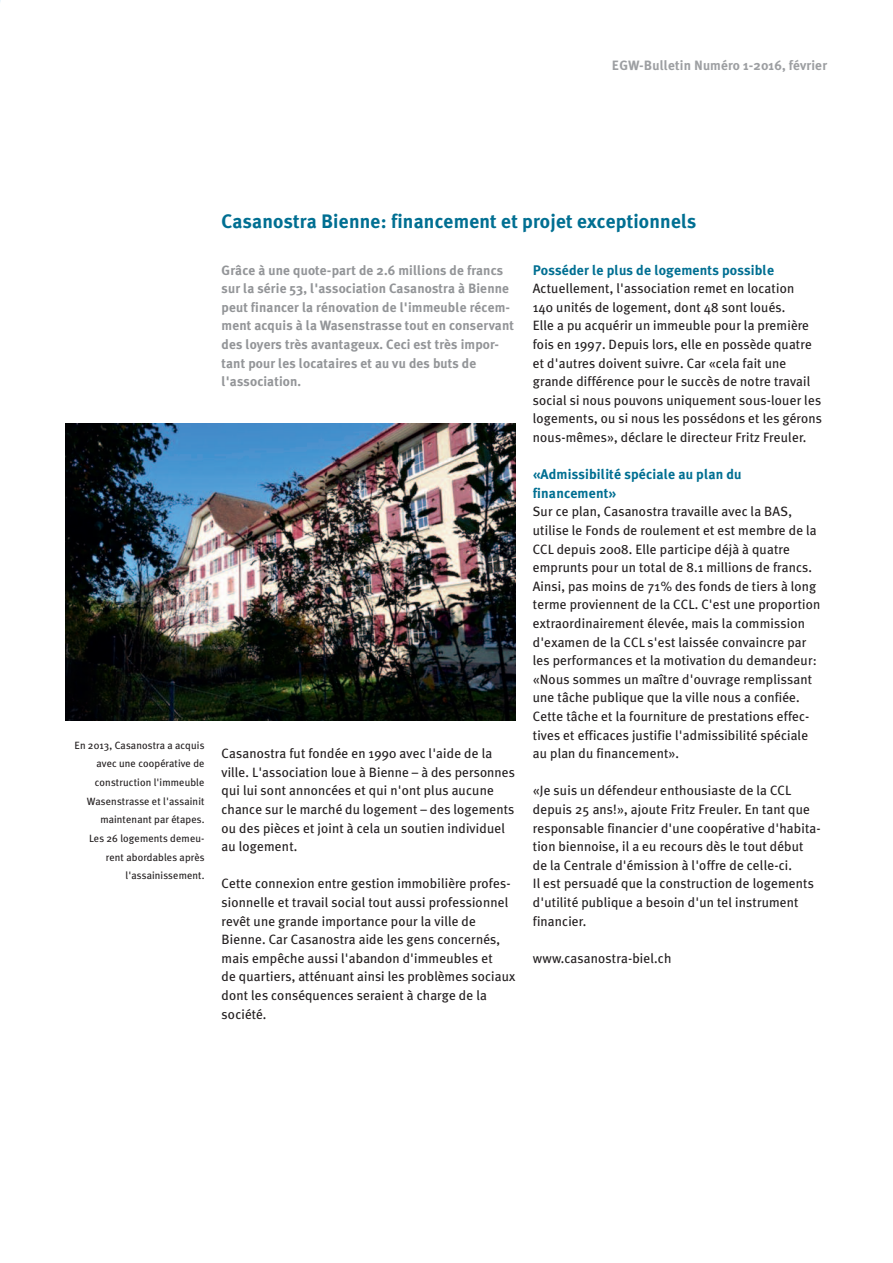
<style>
.page{position:relative;width:893px;height:1263px;background:#fff}
.page>*{position:absolute;margin:0;border:0;box-sizing:border-box;transform-origin:0 0}
.t1{font:700 19.5px "Meta Plus";letter-spacing:.01em;color:#006f92}
.t2{font:700 13.95px/18.6px "Meta Plus";letter-spacing:.01em;color:#006f92}
.t3{font:13.5px/18.6px "Meta Plus";letter-spacing:.01em;color:#231f20}
.t4{font:700 13.5px/18.6px "Meta Plus";letter-spacing:.01em;color:#939598}
.t5{font:700 13.5px "Meta Plus";letter-spacing:.01em;color:#9d9fa2}
.t6{font:10.5px/18.6px "Meta Plus";letter-spacing:.01em;color:#231f20;text-align:right}
</style>
<div class="page">
<img style="left:66px;top:423px;width:450px;height:298px">
<p class="t5" style="left:612px;top:57px;width:217px">EGW-Bulletin Numéro 1-2016, février</p>
<p class="t6" style="left:74px;top:736px;width:132px">En 2013, Casanostra a acquis avec une coopérative de construction l'immeuble<br>Wasenstrasse et l'assainit maintenant par étapes.<br>Les 26 logements demeu&shy;rent abordables après l'assainissement.</p>
<h1 class="t1" style="left:222px;top:210px;width:476px">Casanostra Bienne: financement et projet exceptionnels</h1>
<p class="t4" style="left:222px;top:261px;width:294px">Grâce à une quote-part de 2.6 millions de francs sur la série 53, l'association Casanostra à Bienne peut financer la rénovation de l'immeuble récem&shy;ment acquis à la Wasenstrasse tout en conservant des loyers très avantageux. Ceci est très impor&shy;tant pour les locataires et au vu des buts de l'association.</p>
<p class="t3" style="left:222px;top:744px;width:295px">Casanostra fut fondée en 1990 avec l'aide de la ville. L'association loue à Bienne – à des personnes qui lui sont annoncées et qui n'ont plus aucune chance sur le marché du logement – des logements ou des pièces et joint à cela un soutien individuel au logement.</p>
<p class="t3" style="left:222px;top:874px;width:295px">Cette connexion entre gestion immobilière profes&shy;sionnelle et travail social tout aussi professionnel revêt une grande importance pour la ville de Bienne. Car Casanostra aide les gens concernés, mais empêche aussi l'abandon d'immeubles et<br>de quartiers, atténuant ainsi les problèmes sociaux dont les conséquences seraient à charge de la société.</p>
<p class="t2" style="left:533px;top:260px;width:243px">Posséder le plus de logements possible</p>
<p class="t3" style="left:533px;top:279px;width:291px">Actuellement, l'association remet en location<br>140 unités de logement, dont 48 sont loués.<br>Elle a pu acquérir un immeuble pour la première fois en 1997. Depuis lors, elle en possède quatre et d'autres doivent suivre. Car «cela fait une grande différence pour le succès de notre travail social si nous pouvons uniquement sous-louer les logements, ou si nous les possédons et les gérons nous-mêmes», déclare le directeur Fritz Freuler.</p>
<p class="t2" style="left:533px;top:465px;width:210px">«Admissibilité spéciale au plan du financement»</p>
<p class="t3" style="left:533px;top:502px;width:289px">Sur ce plan, Casanostra travaille avec la BAS, utilise le Fonds de roulement et est membre de la CCL depuis 2008. Elle participe déjà à quatre emprunts pour un total de 8.1 millions de francs.<br>Ainsi, pas moins de 71% des fonds de tiers à long terme proviennent de la CCL. C'est une proportion extraordinairement élevée, mais la commission d'examen de la CCL s'est laissée convaincre par les performances et la motivation du demandeur: «Nous sommes un maître d'ouvrage remplissant une tâche publique que la ville nous a confiée.<br>Cette tâche et la fourniture de prestations effec&shy;tives et efficaces justifie l'admissibilité spéciale au plan du financement».</p>
<p class="t3" style="left:533px;top:781px;width:289px">«Je suis un défendeur enthousiaste de la CCL depuis 25 ans!», ajoute Fritz Freuler. En tant que responsable financier d'une coopérative d'habita&shy;tion biennoise, il a eu recours dès le tout début de la Centrale d'émission à l'offre de celle-ci.<br>Il est persuadé que la construction de logements d'utilité publique a besoin d'un tel instrument financier.</p>
<p class="t3" style="left:533px;top:949px;width:140px">www.casanostra-biel.ch</p>
</div>
